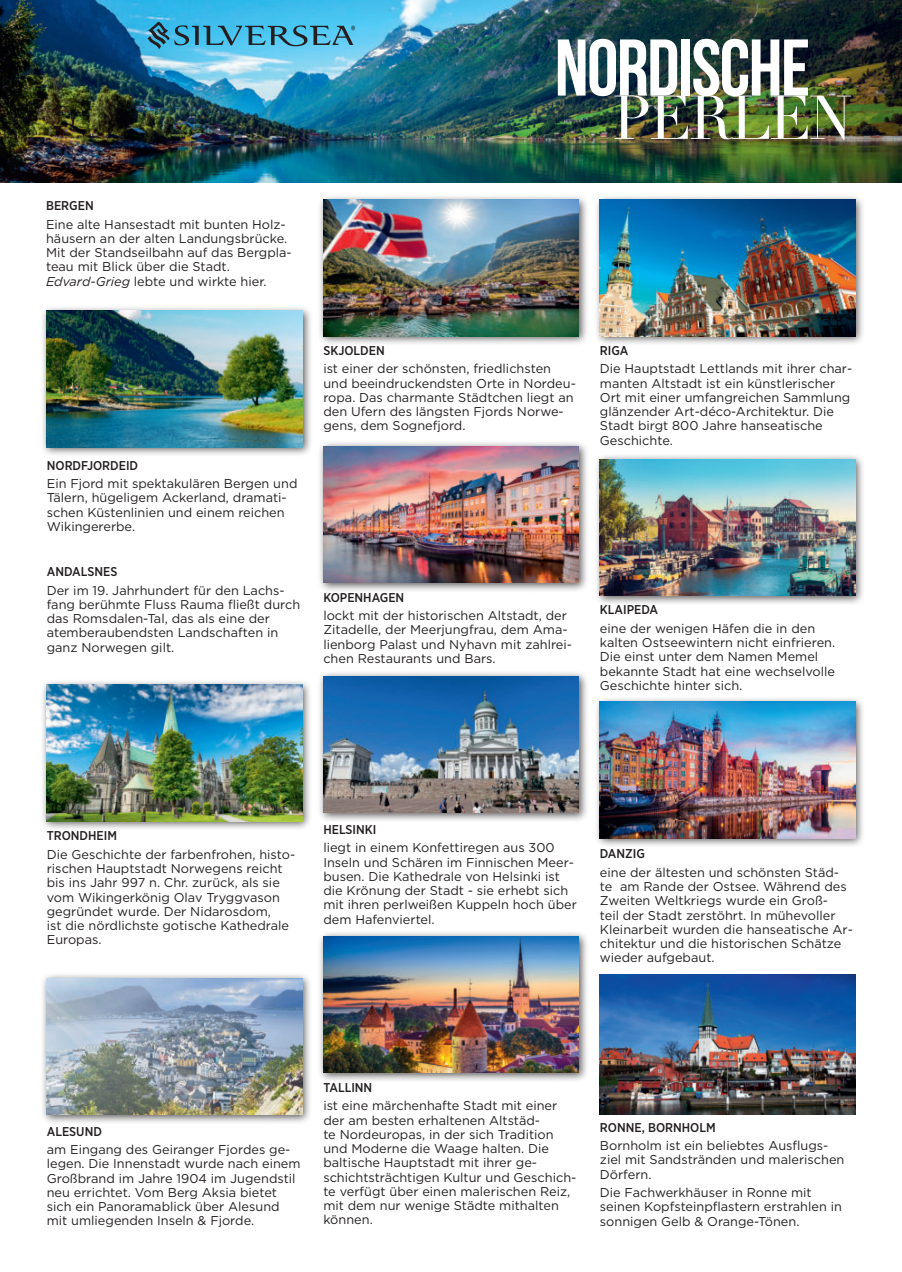
<style>
.page{position:relative;width:902px;height:1272px;background:#fff}
.page>*{position:absolute;margin:0;border:0;box-sizing:border-box;transform-origin:0 0}
.t1{font:700 80.1px "Bebas Neue";letter-spacing:-.02em;color:#fff}
.t2{font:60.75px "Didot LT Std";letter-spacing:-.04em;color:#fff}
.t3{font:12.75px/14.2px "Gotham";color:#231f20}
.t4{font:500 12.75px "Gotham Narrow";color:#231f20}
.s1{font-style:italic}
</style>
<div class="page">
<div style="left:41px;top:972px;width:271px;height:152px;background:#231f20;opacity:.75"></div>
<img style="left:47px;top:978px;width:255px;height:136px">
<div style="left:317px;top:440px;width:272px;height:153px;background:#231f20;opacity:.75"></div>
<img style="left:323px;top:446px;width:255px;height:137px">
<div style="left:593px;top:194px;width:272px;height:152px;background:#231f20;opacity:.75"></div>
<img style="left:600px;top:200px;width:255px;height:136px">
<div style="left:41px;top:678px;width:271px;height:153px;background:#231f20;opacity:.75"></div>
<img style="left:47px;top:685px;width:255px;height:136px">
<img style="left:600px;top:974px;width:255px;height:139px">
<div style="left:593px;top:695px;width:272px;height:153px;background:#231f20;opacity:.75"></div>
<img style="left:600px;top:702px;width:255px;height:136px">
<div style="left:317px;top:670px;width:272px;height:152px;background:#231f20;opacity:.75"></div>
<img style="left:323px;top:676px;width:255px;height:136px">
<div style="left:317px;top:930px;width:272px;height:152px;background:#231f20;opacity:.75"></div>
<img style="left:323px;top:936px;width:255px;height:136px">
<img style="left:0;top:0;width:901px;height:183px">
<svg style="left:147px;top:22px;width:208px;height:27px;background:#44a0c2"></svg>
<div style="left:40px;top:305px;width:273px;height:152px;background:#231f20;opacity:.75"></div>
<img style="left:46px;top:311px;width:257px;height:136px">
<div style="left:317px;top:194px;width:272px;height:152px;background:#231f20;opacity:.75"></div>
<img style="left:323px;top:200px;width:255px;height:136px">
<div style="left:593px;top:453px;width:272px;height:152px;background:#231f20;opacity:.75"></div>
<img style="left:600px;top:459px;width:255px;height:136px">
<h1 class="t1" style="left:554px;top:21px;width:257px">NORDISCHE</h1>
<h2 class="t2" style="left:612px;top:82px;width:241px">PERLEN</h2>
<p class="t4" style="left:46px;top:200px;width:49px">BERGEN</p>
<p class="t3" style="left:46px;top:218px;width:247px">Eine alte Hansestadt mit bunten Holz&shy;häusern an der alten Landungsbrücke.<br>Mit der Standseilbahn auf das Bergpla&shy;teau mit Blick über die Stadt.<br><span class="s1">Edvard-Grieg</span> lebte und wirkte hier.</p>
<p class="t4" style="left:47px;top:459px;width:93px">NORDFJORDEID</p>
<p class="t3" style="left:47px;top:477px;width:252px">Ein Fjord mit spektakulären Bergen und Tälern, hügeligem Ackerland, dramati&shy;schen Küstenlinien und einem reichen Wikingererbe.</p>
<p class="t4" style="left:47px;top:566px;width:72px">ANDALSNES</p>
<p class="t3" style="left:47px;top:583px;width:255px">Der im 19. Jahrhundert für den Lachs&shy;fang berühmte Fluss Rauma fließt durch das Romsdalen-Tal, das als eine der atemberaubendsten Landschaften in ganz Norwegen gilt.</p>
<p class="t4" style="left:323px;top:344px;width:63px">SKJOLDEN</p>
<p class="t3" style="left:323px;top:362px;width:254px">ist einer der schönsten, friedlichsten und beeindruckendsten Orte in Nordeu&shy;ropa. Das charmante Städtchen liegt an den Ufern des längsten Fjords Norwe&shy;gens, dem Sognefjord.</p>
<p class="t4" style="left:323px;top:591px;width:82px">KOPENHAGEN</p>
<p class="t3" style="left:323px;top:609px;width:250px">lockt mit der historischen Altstadt, der Zitadelle, der Meerjungfrau, dem Ama&shy;lienborg Palast und Nyhavn mit zahlrei&shy;chen Restaurants und Bars.</p>
<p class="t4" style="left:600px;top:345px;width:30px">RIGA</p>
<p class="t3" style="left:600px;top:362px;width:254px">Die Hauptstadt Lettlands mit ihrer char&shy;manten Altstadt ist ein künstlerischer Ort mit einer umfangreichen Sammlung glänzender Art-déco-Architektur. Die Stadt birgt 800 Jahre hanseatische Geschichte.</p>
<p class="t4" style="left:600px;top:604px;width:60px">KLAIPEDA</p>
<p class="t3" style="left:600px;top:622px;width:237px">eine der wenigen Häfen die in den kalten Ostseewintern nicht einfrieren.<br>Die einst unter dem Namen Memel bekannte Stadt hat eine wechselvolle Geschichte hinter sich.</p>
<p class="t4" style="left:47px;top:830px;width:72px">TRONDHEIM</p>
<p class="t3" style="left:47px;top:847px;width:250px">Die Geschichte der farbenfrohen, histo&shy;rischen Hauptstadt Norwegens reicht bis ins Jahr 997 n. Chr. zurück, als sie vom Wikingerkönig Olav Tryggvason gegründet wurde. Der Nidarosdom,<br>ist die nördlichste gotische Kathedrale Europas.</p>
<p class="t4" style="left:323px;top:823px;width:55px">HELSINKI</p>
<p class="t3" style="left:323px;top:841px;width:255px">liegt in einem Konfettiregen aus 300<br>Inseln und Schären im Finnischen Meer&shy;busen. Die Kathedrale von Helsinki ist die Krönung der Stadt - sie erhebt sich mit ihren perlweißen Kuppeln hoch über dem Hafenviertel.</p>
<p class="t4" style="left:600px;top:848px;width:47px">DANZIG</p>
<p class="t3" style="left:600px;top:865px;width:254px">eine der ältesten und schönsten Städ&shy;te am Rande der Ostsee. Während des Zweiten Weltkriegs wurde ein Groß-<br>teil der Stadt zerstöhrt. In mühevoller Kleinarbeit wurden die hanseatische Ar&shy;chitektur und die historischen Schätze wieder aufgebaut.</p>
<p class="t4" style="left:47px;top:1125px;width:57px">ALESUND</p>
<p class="t3" style="left:47px;top:1143px;width:255px">am Eingang des Geiranger Fjordes ge&shy;legen. Die Innenstadt wurde nach einem Großbrand im Jahre 1904 im Jugendstil neu errichtet. Vom Berg Aksia bietet sich ein Panoramablick über Alesund mit umliegenden Inseln &amp; Fjorde.</p>
<p class="t4" style="left:323px;top:1081px;width:50px">TALLINN</p>
<p class="t3" style="left:323px;top:1099px;width:254px">ist eine märchenhafte Stadt mit einer der am besten erhaltenen Altstäd-<br>te Nordeuropas, in der sich Tradition und Moderne die Waage halten. Die baltische Hauptstadt mit ihrer ge&shy;schichtsträchtigen Kultur und Geschich&shy;te verfügt über einen malerischen Reiz, mit dem nur wenige Städte mithalten können.</p>
<p class="t4" style="left:600px;top:1121px;width:117px">RONNE, BORNHOLM</p>
<p class="t3" style="left:600px;top:1139px;width:246px">Bornholm ist ein beliebtes Ausflugs&shy;ziel mit Sandstränden und malerischen<br>Dörfern.</p>
<p class="t3" style="left:600px;top:1186px;width:243px">Die Fachwerkhäuser in Ronne mit seinen Kopfsteinpflastern erstrahlen in sonnigen Gelb &amp; Orange-Tönen.</p>
</div>
